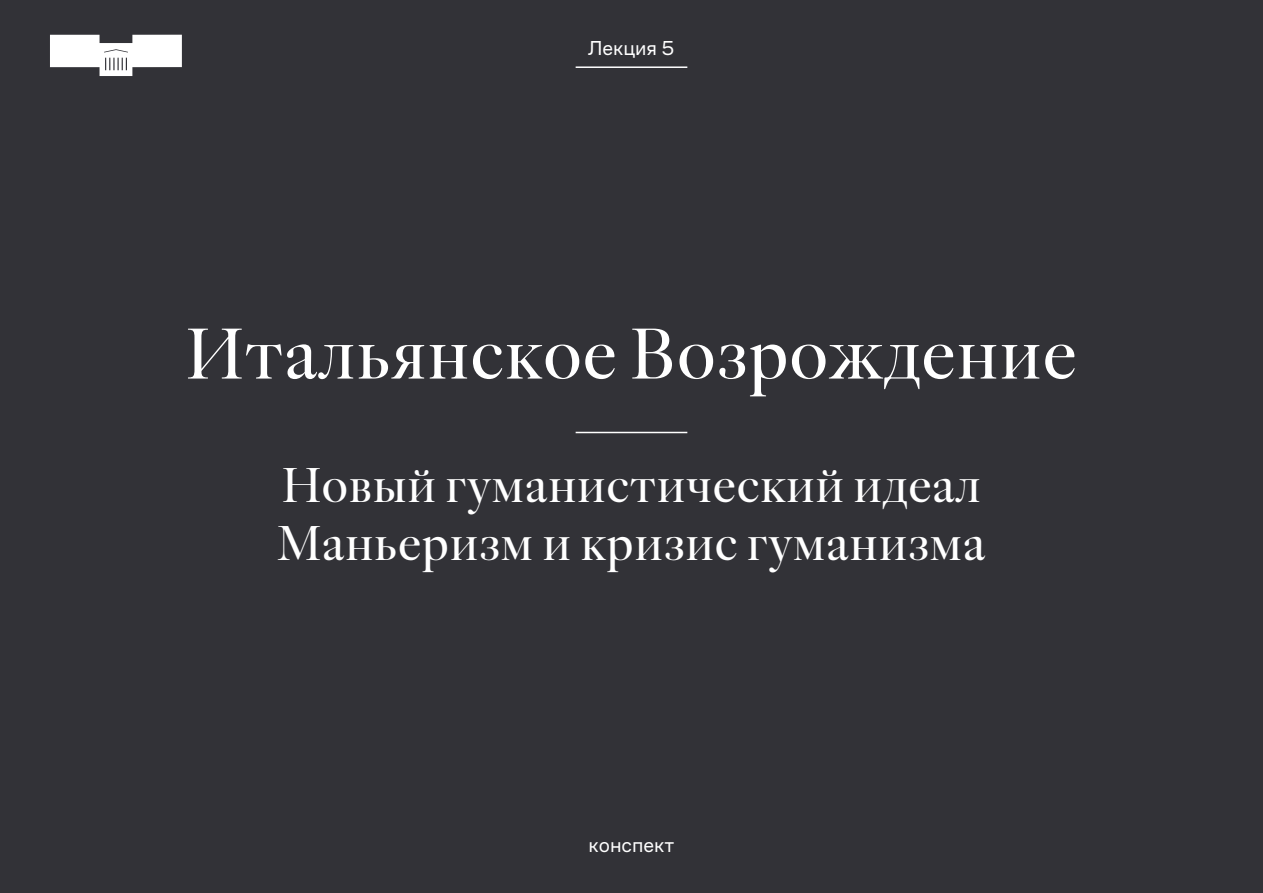
<style>
.page{position:relative;width:1263px;height:893px;background:#323237}
.page>*{position:absolute;margin:0;border:0;box-sizing:border-box;transform-origin:0 0}
.t1{font:71.25px "William Display Pro";color:#fff}
.t2{font:48.6px/58.2px "William Display Pro";color:#fff}
.t3{font:20.55px "Co Fo Sans";color:#fff}
</style>
<div class="page">
<hr style="left:576px;top:66px;width:111px;height:2px;background:#fff">
<svg style="left:50px;top:35px;width:132px;height:41px"></svg>
<hr style="left:576px;top:432px;width:111px;height:1px;background:#fff">
<p class="t3" style="left:588px;top:36px;width:88px">Лекция 5</p>
<h1 class="t1" style="left:186px;top:301px;width:893px">Итальянское Возрождение</h1>
<p class="t2" style="left:277px;top:453px;width:710px">Новый гуманистический идеал<br>Маньеризм и кризис гуманизма</p>
<p class="t3" style="left:588px;top:833px;width:87px">конспект</p>
</div>
